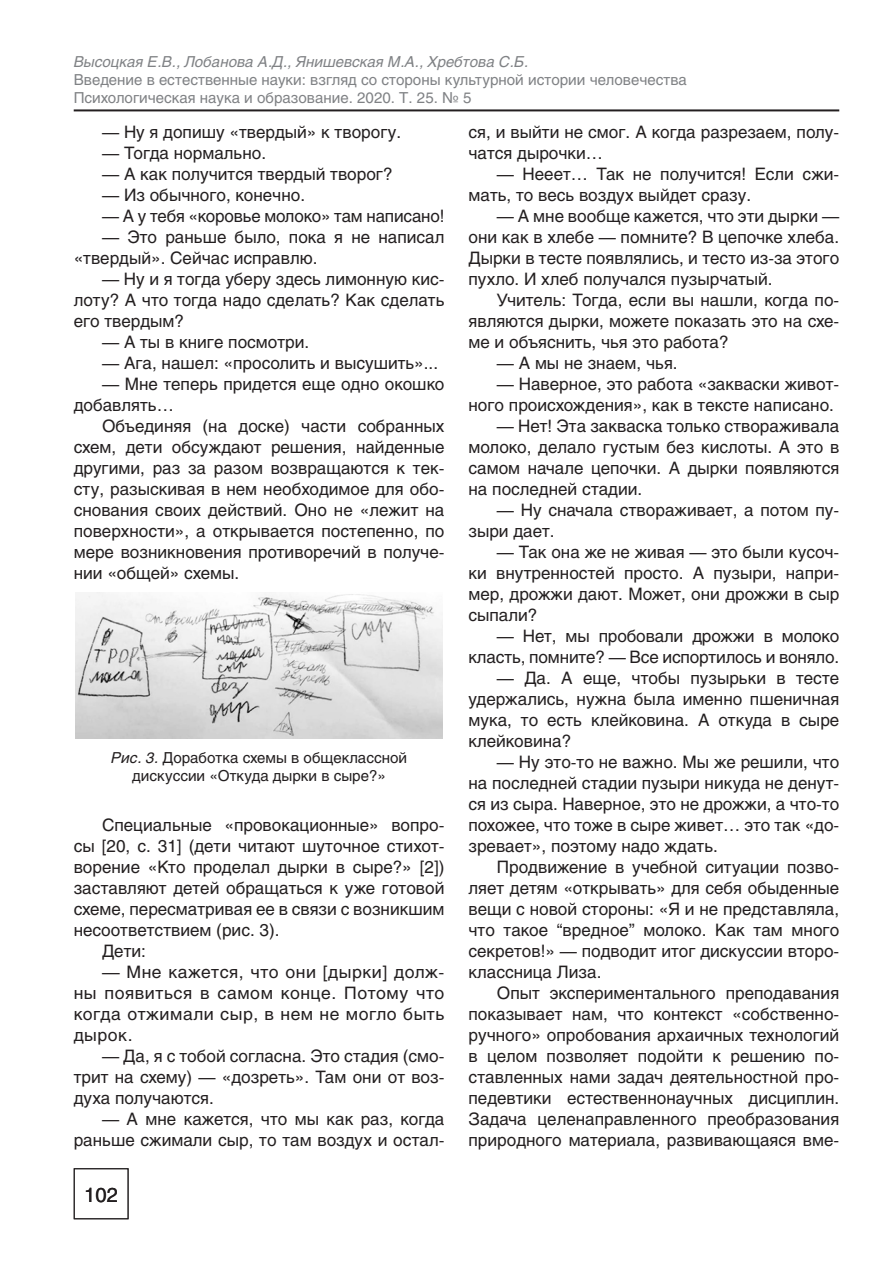
<style>
.page{position:relative;width:896px;height:1276px;background:#fff}
.page>*{position:absolute;margin:0;border:0;box-sizing:border-box;transform-origin:0 0}
.t1{font:20px "Helios";color:#231f20}
.Мой_основной{font:17px/21px "Helios";color:#231f20;text-align:justify}
.Подзаголовок{font:15px "Helios";color:#808285}
.Мой_основной-2{font:15px/18px "Helios";color:#231f20;text-align:center}
.Подзаголовок-2{font:italic 15px "Helios";color:#808285}
.s1{font-style:italic}
</style>
<div class="page">
<hr style="left:74px;top:109px;width:765px;height:2px;background:#231f20">
<div style="left:74px;top:1168px;width:55px;height:51px;border:1px solid #231f20"></div>
<img style="left:75px;top:592px;width:368px;height:146px">
<p class="Подзаголовок-2" style="left:74px;top:52px;width:456px">Высоцкая Е.В., Лобанова А.Д., Янишевская М.А., Хребтова С.Б.</p>
<p class="Подзаголовок" style="left:74px;top:70px;width:615px">Введение в естественные науки: взгляд со стороны культурной истории человечества</p>
<p class="Подзаголовок" style="left:74px;top:88px;width:399px">Психологическая наука и образование. 2020. Т. 25. № 5</p>
<p class="Мой_основной" style="left:102px;top:121px;width:301px">— Ну я допишу «твердый» к творогу.</p>
<p class="Мой_основной" style="left:102px;top:142px;width:166px">— Тогда нормально.</p>
<p class="Мой_основной" style="left:102px;top:163px;width:292px">— А как получится твердый творог?</p>
<p class="Мой_основной" style="left:102px;top:184px;width:205px">— Из обычного, конечно.</p>
<p class="Мой_основной" style="left:102px;top:205px;width:344px">— А у тебя «коровье молоко» там написано!</p>
<p class="Мой_основной" style="left:74px;top:226px;width:372px;text-indent:28px">— Это раньше было, пока я не написал «твердый». Сейчас исправлю.</p>
<p class="Мой_основной" style="left:74px;top:268px;width:372px;text-indent:28px">— Ну и я тогда уберу здесь лимонную кис&shy;лоту? А что тогда надо сделать? Как сделать его твердым?</p>
<p class="Мой_основной" style="left:102px;top:331px;width:209px">— А ты в книге посмотри.</p>
<p class="Мой_основной" style="left:102px;top:352px;width:337px">— Ага, нашел: «просолить и высушить»...</p>
<p class="Мой_основной" style="left:74px;top:373px;width:372px;text-indent:28px">— Мне теперь придется еще одно окошко добавлять…</p>
<p class="Мой_основной" style="left:74px;top:415px;width:372px;text-indent:28px">Объединяя (на доске) части собранных схем, дети обсуждают решения, найденные другими, раз за разом возвращаются к тек&shy;сту, разыскивая в нем необходимое для обо&shy;снования своих действий. Оно не «лежит на поверхности», а открывается постепенно, по мере возникновения противоречий в получе&shy;нии «общей» схемы.</p>
<p class="Мой_основной" style="left:468px;top:121px;width:372px">ся, и выйти не смог. А когда разрезаем, полу&shy;чатся дырочки…</p>
<p class="Мой_основной" style="left:468px;top:163px;width:372px;text-indent:28px">— Нееет… Так не получится! Если сжи&shy;мать, то весь воздух выйдет сразу.</p>
<p class="Мой_основной" style="left:468px;top:205px;width:372px;text-indent:28px">— А мне вообще кажется, что эти дырки — они как в хлебе — помните? В цепочке хлеба.<br>Дырки в тесте появлялись, и тесто из-за этого пухло. И хлеб получался пузырчатый.</p>
<p class="Мой_основной" style="left:468px;top:289px;width:372px;text-indent:28px">Учитель: Тогда, если вы нашли, когда по&shy;являются дырки, можете показать это на схе&shy;ме и объяснить, чья это работа?</p>
<p class="Мой_основной" style="left:497px;top:352px;width:182px">— А мы не знаем, чья.</p>
<p class="Мой_основной" style="left:468px;top:373px;width:372px;text-indent:28px">— Наверное, это работа «закваски живот&shy;ного происхождения», как в тексте написано.</p>
<p class="Мой_основной" style="left:468px;top:415px;width:372px;text-indent:28px">— Нет! Эта закваска только створаживала молоко, делало густым без кислоты. А это в самом начале цепочки. А дырки появляются на последней стадии.</p>
<p class="Мой_основной" style="left:468px;top:499px;width:372px;text-indent:28px">— Ну сначала створаживает, а потом пу&shy;зыри дает.</p>
<p class="Мой_основной" style="left:468px;top:541px;width:372px;text-indent:28px">— Так она же не живая — это были кусоч&shy;ки внутренностей просто. А пузыри, напри&shy;мер, дрожжи дают. Может, они дрожжи в сыр сыпали?</p>
<p class="Мой_основной" style="left:468px;top:625px;width:372px;text-align:right">— Нет, мы пробовали дрожжи в молоко класть, помните? — Все испортилось и воняло.</p>
<p class="Мой_основной" style="left:468px;top:667px;width:372px;text-indent:28px">— Да. А еще, чтобы пузырьки в тесте удержались, нужна была именно пшеничная мука, то есть клейковина. А откуда в сыре клейковина?</p>
<p class="Мой_основной" style="left:468px;top:751px;width:372px;text-indent:28px">— Ну это-то не важно. Мы же решили, что на последней стадии пузыри никуда не денут&shy;ся из сыра. Наверное, это не дрожжи, а что-то похожее, что тоже в сыре живет… это так «до&shy;зревает», поэтому надо ждать.</p>
<p class="Мой_основной" style="left:468px;top:856px;width:372px;text-indent:28px">Продвижение в учебной ситуации позво&shy;ляет детям «открывать» для себя обыденные вещи с новой стороны: «Я и не представляла, что такое “вредное” молоко. Как там много секретов!» — подводит итог дискуссии второ&shy;классница Лиза.</p>
<p class="Мой_основной" style="left:468px;top:982px;width:372px;text-indent:28px">Опыт экспериментального преподавания показывает нам, что контекст «собственно&shy;ручного» опробования архаичных технологий в целом позволяет подойти к решению по&shy;ставленных нами задач деятельностной про&shy;педевтики естественнонаучных дисциплин.<br>Задача целенаправленного преобразования природного материала, развивающаяся вме-</p>
<p class="Мой_основной-2" style="left:111px;top:748px;width:297px"><span class="s1">Рис. 3.</span> Доработка схемы в общеклассной дискуссии «Откуда дырки в сыре?»</p>
<p class="Мой_основной" style="left:74px;top:814px;width:372px;text-indent:28px">Специальные «провокационные» вопро&shy;сы [20, с. 31] (дети читают шуточное стихот&shy;ворение «Кто проделал дырки в сыре?» [2]) заставляют детей обращаться к уже готовой схеме, пересматривая ее в связи с возникшим несоответствием (рис. 3).</p>
<p class="Мой_основной" style="left:102px;top:940px;width:45px">Дети:</p>
<p class="Мой_основной" style="left:74px;top:961px;width:372px;text-indent:28px">— Мне кажется, что они [дырки] долж&shy;ны появиться в самом конце. Потому что когда отжимали сыр, в нем не могло быть дырок.</p>
<p class="Мой_основной" style="left:74px;top:1045px;width:372px;text-indent:28px">— Да, я с тобой согласна. Это стадия (смо&shy;трит на схему) — «дозреть». Там они от воз&shy;духа получаются.</p>
<p class="Мой_основной" style="left:74px;top:1108px;width:372px;text-align:right">— А мне кажется, что мы как раз, когда раньше сжимали сыр, то там воздух и остал-</p>
<p class="t1" style="left:84px;top:1182px;width:35px">102</p>
</div>
